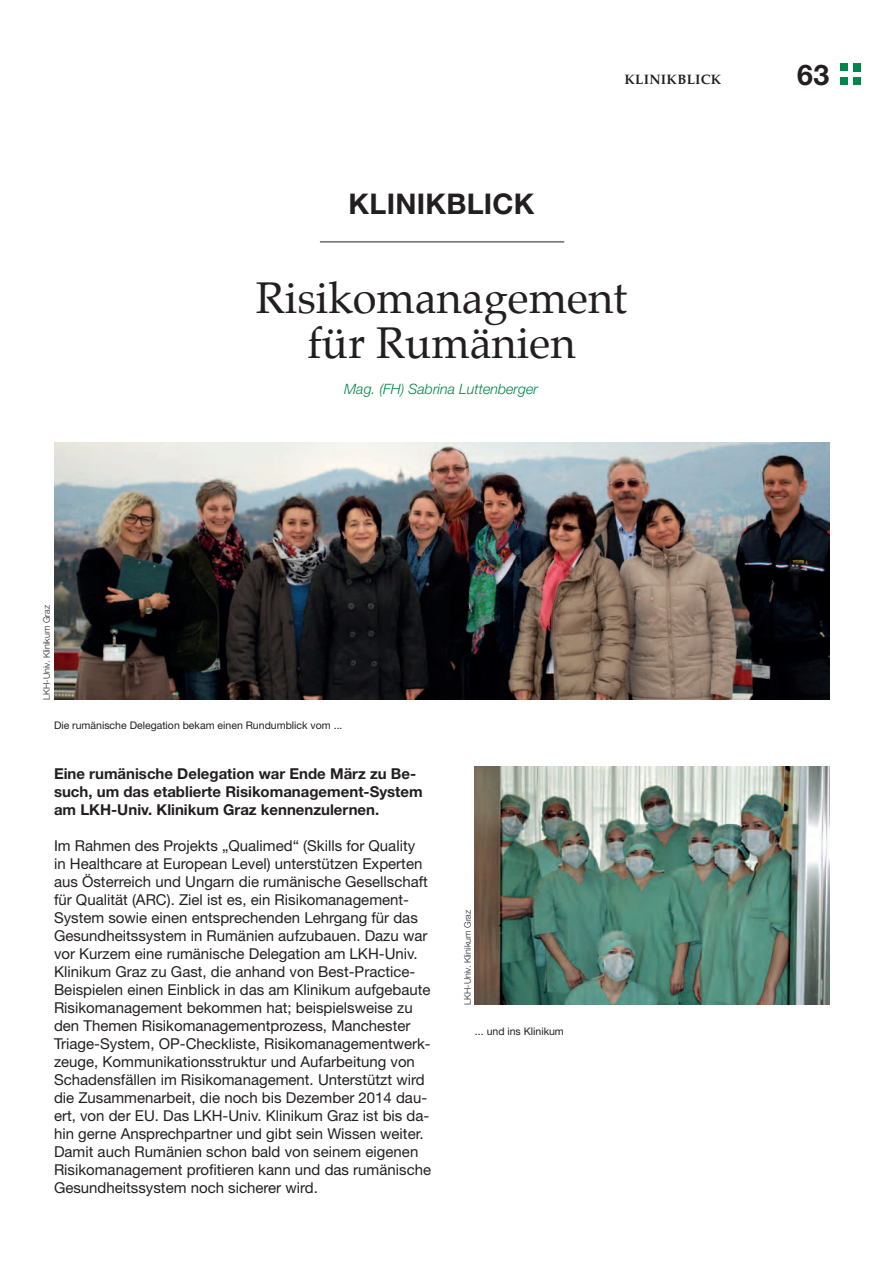
<style>
.page{position:relative;width:893px;height:1263px;background:#fff}
.page>*{position:absolute;margin:0;border:0;box-sizing:border-box;transform-origin:0 0}
.t1{font:43.5px/45px "Palatino";color:#231f20;text-align:center}
.t2{font:700 28.5px "Helvetica Neue LT";color:#231f20}
.t3{font:15px/18px "Helvetica Neue LT";color:#231f20}
.t4{font:700 15px/18px "Helvetica Neue LT";color:#231f20}
.t5{font:italic 300 14.25px "Helvetica Neue LT";color:#00854a}
.t6{font:700 13.5px "Palatino";letter-spacing:.025em;color:#231f20}
.t7{font:10.5px "Helvetica Neue LT";color:#231f20}
.t8{font:300 9px "Helvetica Neue LT";color:#231f20}
</style>
<div class="page">
<div style="left:853px;top:64px;width:8px;height:8px;background:#00854a"></div>
<div style="left:840px;top:64px;width:7px;height:7px;background:#00854a"></div>
<div style="left:853px;top:77px;width:8px;height:8px;background:#00854a"></div>
<div style="left:840px;top:77px;width:7px;height:8px;background:#00854a"></div>
<hr style="left:320px;top:242px;width:244px;height:1px;background:#231f20">
<img style="left:475px;top:767px;width:354px;height:238px">
<img style="left:54px;top:443px;width:775px;height:257px">
<h2 class="t2" style="left:349px;top:186px;width:86px">Klinikblick</h2>
<p class="t6" style="left:624px;top:68px;width:96px">Klinikblick</p>
<h2 class="t2" style="left:797px;top:57px;width:33px">63</h2>
<p class="t8" style="left:41px;top:700px;width:96px;rotate:-90deg">LKH-Univ. Klinikum Graz</p>
<h1 class="t1" style="left:256px;top:276px;width:373px">Risikomanagement für Rumänien</h1>
<p class="t5" style="left:344px;top:381px;width:195px">Mag. (FH) Sabrina Luttenberger</p>
<p class="t7" style="left:54px;top:719px;width:290px">Die rumänische Delegation bekam einen Rundumblick vom ...</p>
<p class="t4" style="left:54px;top:764px;width:370px">Eine rumänische Delegation war Ende März zu Be&shy;such, um das etablierte Risikomanagement-System am LKH-Univ. Klinikum Graz kennenzulernen.</p>
<p class="t3" style="left:54px;top:836px;width:379px">Im Rahmen des Projekts „Qualimed“ (Skills for Quality<br>in Healthcare at European Level) unterstützen Experten aus Österreich und Ungarn die rumänische Gesellschaft für Qualität (ARC). Ziel ist es, ein Risikomanagement-System sowie einen entsprechenden Lehrgang für das Gesundheitssystem in Rumänien aufzubauen. Dazu war vor Kurzem eine rumänische Delegation am LKH-Univ.<br>Klinikum Graz zu Gast, die anhand von Best-Practice-Beispielen einen Einblick in das am Klinikum aufgebaute Risikomanagement bekommen hat; beispielsweise zu den Themen Risikomanagementprozess, Manchester Triage-System, OP-Checkliste, Risikomanagementwerk&shy;zeuge, Kommunikationsstruktur und Aufarbeitung von Schadensfällen im Risikomanagement. Unterstützt wird die Zusammenarbeit, die noch bis Dezember 2014 dau&shy;ert, von der EU. Das LKH-Univ. Klinikum Graz ist bis da&shy;hin gerne Ansprechpartner und gibt sein Wissen weiter.<br>Damit auch Rumänien schon bald von seinem eigenen Risikomanagement profitieren kann und das rumänische Gesundheitssystem noch sicherer wird.</p>
<p class="t8" style="left:462px;top:1005px;width:96px;rotate:-90deg">LKH-Univ. Klinikum Graz</p>
<p class="t7" style="left:475px;top:1025px;width:90px">... und ins Klinikum</p>
</div>
